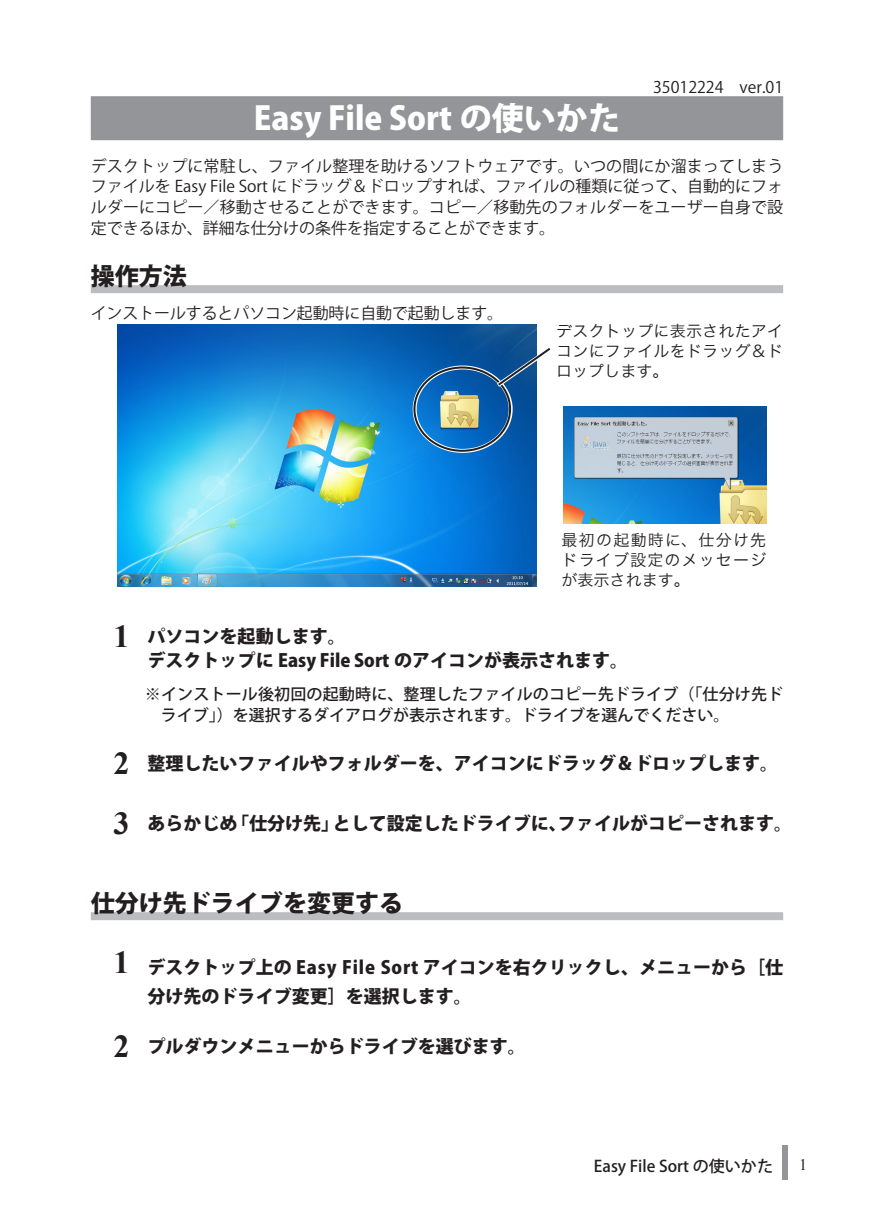
<style>
.page{position:relative;width:874px;height:1225px;background:#fff}
.page>*{position:absolute;margin:0;border:0;box-sizing:border-box;transform-origin:0 0}
._04_大ﾀｲﾄﾙ{font:800 32px "Koz Go Std";color:#fff}
._21_手順Num{font:700 32px "Times New Roman";color:#231f20}
._05_中ﾀｲﾄﾙ{font:800 24px "Koz Go Std";color:#231f20}
._21_手順{font:800 18px/28.4px "Koz Go Std";color:#231f20}
._04_大中ﾀｲﾄﾙﾘｰﾄﾞ{font:16px/20.8px "Koz Go Std";color:#231f20;text-align:justify}
._52_注意{font:500 16px/20.8px "Koz Go Std";letter-spacing:.01em;color:#231f20}
._11__本文{font:16px/20px "Hiragino Kaku W3 90 msp RKSJ H";letter-spacing:.015em;color:#231f20;text-align:justify}
._10_本文{font:16px "Koz Go Std";color:#231f20}
._92_フッターL{font:500 16px "Koz Go Std";color:#231f20}
._04_大ﾀｲﾄﾙﾘｰﾄﾞ{font:16px "Koz Go Std";color:#231f20}
._95_ノンブルR{font:16px "Times New Roman";color:#231f20}
</style>
<div class="page">
<div style="left:781px;top:1145px;width:6px;height:34px;background:#939598"></div>
<div style="left:91px;top:96px;width:691px;height:44px;background:#939598"></div>
<div style="left:91px;top:285px;width:691px;height:8px;background:#bcbdc0"></div>
<div style="left:91px;top:912px;width:691px;height:8px;background:#bcbdc0"></div>
<img style="left:117px;top:325px;width:419px;height:261px">
<div style="left:412px;top:365px;width:100px;height:88px;border:4px solid #fff;border-radius:50%"></div>
<div style="left:413px;top:366px;width:98px;height:86px;border:2px solid #231f20;border-radius:50%"></div>
<svg style="left:492px;top:346px;width:59px;height:45px"></svg>
<img style="left:563px;top:407px;width:202px;height:116px">
<p class="_04_大ﾀｲﾄﾙﾘｰﾄﾞ" style="left:652px;top:78px;width:132px">35012224　ver.01</p>
<p class="_04_大ﾀｲﾄﾙ" style="left:254px;top:98px;width:367px">Easy File Sort の使いかた</p>
<p class="_04_大中ﾀｲﾄﾙﾘｰﾄﾞ" style="left:91px;top:156px;width:693px">デスクトップに常駐し、ファイル整理を助けるソフトウェアです。いつの間にか溜まってしまうファイルを Easy File Sort にドラッグ＆ドロップすれば、ファイルの種類に従って、自動的にフォルダーにコピー／移動させることができます。コピー／移動先のフォルダーをユーザー自身で設定できるほか、詳細な仕分けの条件を指定することができます。</p>
<p class="_05_中ﾀｲﾄﾙ" style="left:91px;top:260px;width:97px">操作方法</p>
<p class="_10_本文" style="left:91px;top:303px;width:413px">インストールするとパソコン起動時に自動で起動します。</p>
<p class="_11__本文" style="left:556px;top:322px;width:228px">デスクトップに表示されたアイコンにファイルをドラッグ＆ドロップします。</p>
<p class="_11__本文" style="left:561px;top:531px;width:206px">最初の起動時に、仕分け先ドライブ設定のメッセージが表示されます。</p>
<p class="_21_手順Num" style="left:113px;top:614px;width:18px">1</p>
<p class="_21_手順" style="left:147px;top:623px;width:199px">パソコンを起動します。</p>
<p class="_21_手順" style="left:147px;top:647px;width:482px">デスクトップに Easy File Sort のアイコンが表示されます。</p>
<p class="_52_注意" style="left:161px;top:684px;width:623px;text-indent:-16px">※インストール後初回の起動時に、整理したファイルのコピー先ドライブ（「仕分け先ドライブ」）を選択するダイアログが表示されます。ドライブを選んでください。</p>
<p class="_21_手順Num" style="left:113px;top:741px;width:18px">2</p>
<p class="_21_手順" style="left:147px;top:751px;width:632px">整理したいファイルやフォルダーを、アイコンにドラッグ＆ドロップします。</p>
<p class="_21_手順Num" style="left:113px;top:801px;width:18px">3</p>
<p class="_21_手順" style="left:147px;top:810px;width:645px">あらかじめ「仕分け先」として設定したドライブに、ファイルがコピーされます。</p>
<p class="_05_中ﾀｲﾄﾙ" style="left:91px;top:887px;width:313px">仕分け先ドライブを変更する</p>
<p class="_21_手順Num" style="left:113px;top:940px;width:18px">1</p>
<p class="_21_手順" style="left:147px;top:954px;width:636px">デスクトップ上の Easy File Sort アイコンを右クリックし、メニューから［仕分け先のドライブ変更］を選択します。</p>
<p class="_21_手順Num" style="left:113px;top:1023px;width:18px">2</p>
<p class="_21_手順" style="left:147px;top:1033px;width:380px">プルダウンメニューからドライブを選びます。</p>
<p class="_92_フッターL" style="left:593px;top:1155px;width:180px">Easy File Sort の使いかた</p>
<p class="_95_ノンブルR" style="left:798px;top:1153px;width:9px">1</p>
</div>
